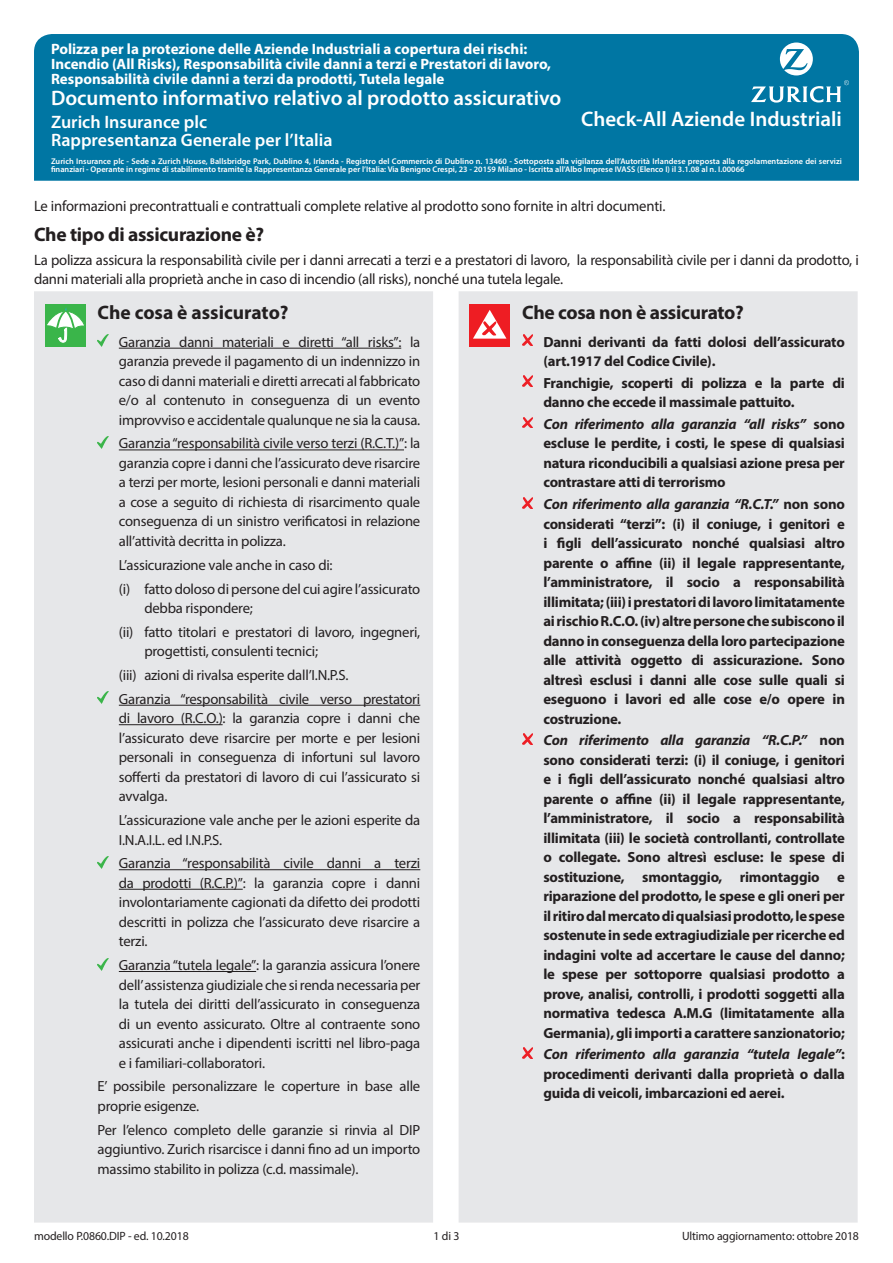
<style>
.page{position:relative;width:893px;height:1263px;background:#fff}
.page>*{position:absolute;margin:0;border:0;box-sizing:border-box;transform-origin:0 0}
.t1{font:600 21px "Myriad Pro";color:#fff}
.t2{font:700 19.5px "Myriad Pro";letter-spacing:-.015em;color:#231f20}
.t3{font:600 18px "Myriad Pro";color:#fff}
.t4{font:15px/19.5px "Myriad Pro";letter-spacing:-.015em;color:#231f20}
.t5{font:700 15px/15px "Myriad Pro";color:#fff}
.t6{font:14.7px/19.5px "Myriad Pro";letter-spacing:-.015em;color:#231f20;text-align:justify}
.t7{font:700 14.7px/19.5px "Myriad Pro";letter-spacing:-.015em;color:#231f20;text-align:justify}
.t8{font:12px "Myriad Pro";letter-spacing:-.01em;color:#231f20}
.t9{font:600 8.25px/8.2px "Myriad Pro";letter-spacing:.005em;color:#fff}
.s1{font-style:italic}
</style>
<div class="page">
<div style="left:34px;top:34px;width:825px;height:147px;background:#0076a3"></div>
<svg style="left:751px;top:43px;width:98px;height:60px"></svg>
<div style="left:34px;top:291px;width:824px;height:931px;background:#e6e7e9"></div>
<div style="left:45px;top:304px;width:41px;height:43px;background:#3ab54a"></div>
<svg style="left:47px;top:307px;width:37px;height:35px"></svg>
<hr style="left:119px;top:348px;width:282px;height:1px;background:#231f20">
<hr style="left:119px;top:449px;width:285px;height:1px;background:#231f20">
<hr style="left:119px;top:705px;width:301px;height:1px;background:#231f20">
<hr style="left:119px;top:724px;width:104px;height:1px;background:#231f20">
<hr style="left:119px;top:869px;width:301px;height:1px;background:#231f20">
<hr style="left:119px;top:889px;width:124px;height:1px;background:#231f20">
<hr style="left:119px;top:971px;width:137px;height:1px;background:#231f20">
<svg style="left:98px;top:335px;width:10px;height:12px"></svg>
<svg style="left:98px;top:436px;width:10px;height:12px"></svg>
<svg style="left:98px;top:692px;width:10px;height:12px"></svg>
<svg style="left:98px;top:856px;width:10px;height:12px"></svg>
<svg style="left:98px;top:958px;width:10px;height:12px"></svg>
<div style="left:469px;top:304px;width:41px;height:43px;background:#ee1d23"></div>
<svg style="left:473px;top:310px;width:33px;height:29px"></svg>
<svg style="left:522px;top:335px;width:11px;height:11px"></svg>
<svg style="left:522px;top:376px;width:11px;height:11px"></svg>
<svg style="left:522px;top:417px;width:11px;height:11px"></svg>
<svg style="left:522px;top:497px;width:11px;height:11px"></svg>
<svg style="left:522px;top:733px;width:11px;height:11px"></svg>
<svg style="left:522px;top:1047px;width:11px;height:11px"></svg>
<p class="t5" style="left:51px;top:41px;width:502px">Polizza per la protezione delle Aziende Industriali a copertura dei rischi:<br>Incendio (All Risks), Responsabilità civile danni a terzi e Prestatori di lavoro,<br>Responsabilità civile danni a terzi da prodotti, Tutela legale</p>
<h1 class="t1" style="left:51px;top:84px;width:512px">Documento informativo relativo al prodotto assicurativo</h1>
<p class="t3" style="left:51px;top:111px;width:158px">Zurich Insurance plc</p>
<h1 class="t1" style="left:581px;top:106px;width:262px">Check-All Aziende Industriali</h1>
<p class="t3" style="left:51px;top:129px;width:283px">Rappresentanza Generale per l’Italia</p>
<p class="t9" style="left:51px;top:156px;width:792px">Zurich Insurance plc - Sede a Zurich House, Ballsbridge Park, Dublino 4, Irlanda - Registro del Commercio di Dublino n. 13460 - Sottoposta alla vigilanza dell’Autorità Irlandese preposta alla regolamentazione dei servizi finanziari - Operante in regime di stabilimento tramite la Rappresentanza Generale per l’Italia: Via Benigno Crespi, 23 - 20159 Milano - Iscritta all’Albo Imprese IVASS (Elenco I) il 3.1.08 al n. I.00066</p>
<p class="t4" style="left:34px;top:196px;width:633px">Le informazioni precontrattuali e contrattuali complete relative al prodotto sono fornite in altri documenti.</p>
<h2 class="t2" style="left:34px;top:222px;width:232px">Che tipo di assicurazione è?</h2>
<p class="t4" style="left:34px;top:250px;width:826px">La polizza assicura la responsabilità civile per i danni arrecati a terzi e a prestatori di lavoro, la responsabilità civile per i danni da prodotto, i danni materiali alla proprietà anche in caso di incendio (all risks), nonché una tutela legale.</p>
<h2 class="t2" style="left:98px;top:299px;width:193px">Che cosa è assicurato?</h2>
<p class="t6" style="left:119px;top:332px;width:303px">Garanzia danni materiali e diretti “all risks”: la garanzia prevede il pagamento di un indennizzo in caso di danni materiali e diretti arrecati al fabbricato e/o al contenuto in conseguenza di un evento improvviso e accidentale qualunque ne sia la causa.</p>
<p class="t6" style="left:119px;top:433px;width:303px">Garanzia “responsabilità civile verso terzi (R.C.T.)”: la garanzia copre i danni che l’assicurato deve risarcire a terzi per morte, lesioni personali e danni materiali a cose a seguito di richiesta di risarcimento quale conseguenza di un sinistro verificatosi in relazione all’attività decritta in polizza.</p>
<p class="t6" style="left:119px;top:553px;width:303px;line-height:23.7px">L’assicurazione vale anche in caso di:<br>(i) fatto doloso di persone del cui agire l’assicurato</p>
<p class="t6" style="left:119px;top:596px;width:303px;line-height:23.7px;text-indent:26px">debba rispondere;<br>(ii) fatto titolari e prestatori di lavoro, ingegneri,</p>
<p class="t6" style="left:119px;top:639px;width:303px;line-height:23.7px;text-align:left;text-indent:26px">progettisti, consulenti tecnici;<br>(iii) azioni di rivalsa esperite dall’I.N.P.S.<br>Garanzia “responsabilità civile verso prestatori</p>
<p class="t6" style="left:119px;top:708px;width:303px">di lavoro (R.C.O.): la garanzia copre i danni che l’assicurato deve risarcire per morte e per lesioni personali in conseguenza di infortuni sul lavoro sofferti da prestatori di lavoro di cui l’assicurato si avvalga.</p>
<p class="t6" style="left:119px;top:810px;width:303px">L’assicurazione vale anche per le azioni esperite da<br>I.N.A.I.L. ed I.N.P.S.</p>
<p class="t6" style="left:119px;top:853px;width:303px">Garanzia “responsabilità civile danni a terzi da prodotti (R.C.P.)”: la garanzia copre i danni involontariamente cagionati da difetto dei prodotti descritti in polizza che l’assicurato deve risarcire a terzi.</p>
<p class="t6" style="left:119px;top:955px;width:303px">Garanzia “tutela legale”: la garanzia assicura l’onere dell’assistenza giudiziale che si renda necessaria per la tutela dei diritti dell’assicurato in conseguenza di un evento assicurato. Oltre al contraente sono assicurati anche i dipendenti iscritti nel libro-paga e i familiari-collaboratori.</p>
<p class="t6" style="left:98px;top:1076px;width:324px">E’ possibile personalizzare le coperture in base alle proprie esigenze.</p>
<p class="t6" style="left:98px;top:1120px;width:324px">Per l’elenco completo delle garanzie si rinvia al DIP aggiuntivo. Zurich risarcisce i danni fino ad un importo massimo stabilito in polizza (c.d. massimale).</p>
<h2 class="t2" style="left:522px;top:299px;width:223px">Che cosa non è assicurato?</h2>
<p class="t7" style="left:543px;top:331px;width:303px">Danni derivanti da fatti dolosi dell’assicurato (art.1917 del Codice Civile).</p>
<p class="t7" style="left:543px;top:373px;width:303px">Franchigie, scoperti di polizza e la parte di danno che eccede il massimale pattuito.</p>
<p class="t7" style="left:543px;top:414px;width:303px"><span class="s1">Con riferimento alla garanzia “all risks”</span> sono escluse le perdite, i costi, le spese di qualsiasi natura riconducibili a qualsiasi azione presa per contrastare atti di terrorismo</p>
<p class="t7" style="left:543px;top:494px;width:303px"><span class="s1">Con riferimento alla garanzia “R.C.T.”</span> non sono considerati “terzi”: (i) il coniuge, i genitori e i figli dell’assicurato nonché qualsiasi altro parente o affine (ii) il legale rappresentante, l’amministratore, il socio a responsabilità illimitata; (iii) i prestatori di lavoro limitatamente ai rischio R.C.O. (iv) altre persone che subiscono il danno in conseguenza della loro partecipazione alle attività oggetto di assicurazione. Sono altresì esclusi i danni alle cose sulle quali si eseguono i lavori ed alle cose e/o opere in costruzione.</p>
<p class="t7" style="left:543px;top:730px;width:303px"><span class="s1">Con riferimento alla garanzia “R.C.P.”</span> non sono considerati terzi: (i) il coniuge, i genitori e i figli dell’assicurato nonché qualsiasi altro parente o affine (ii) il legale rappresentante, l’amministratore, il socio a responsabilità illimitata (iii) le società controllanti, controllate o collegate. Sono altresì escluse: le spese di sostituzione, smontaggio, rimontaggio e riparazione del prodotto, le spese e gli oneri per il ritiro dal mercato di qualsiasi prodotto, le spese sostenute in sede extragiudiziale per ricerche ed indagini volte ad accertare le cause del danno; le spese per sottoporre qualsiasi prodotto a prove, analisi, controlli, i prodotti soggetti alla normativa tedesca A.M.G (limitatamente alla Germania), gli importi a carattere sanzionatorio;</p>
<p class="t7" style="left:543px;top:1044px;width:303px"><span class="s1">Con riferimento alla garanzia “tutela legale”</span>: procedimenti derivanti dalla proprietà o dalla guida di veicoli, imbarcazioni ed aerei.</p>
<p class="t8" style="left:34px;top:1229px;width:156px">modello P.0860.DIP - ed. 10.2018</p>
<p class="t8" style="left:434px;top:1229px;width:27px">1 di 3</p>
<p class="t8" style="left:682px;top:1229px;width:178px">Ultimo aggiornamento: ottobre 2018</p>
</div>
